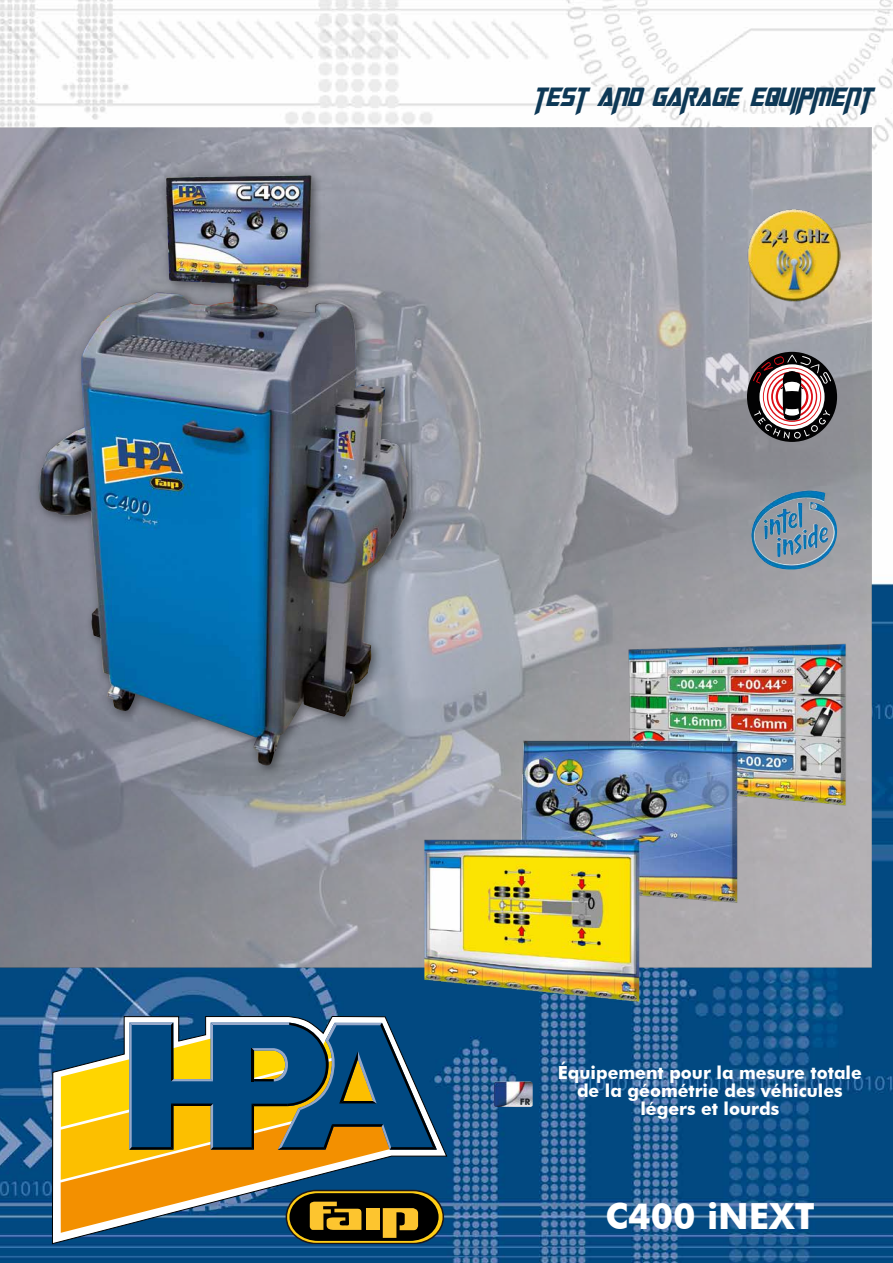
<style>
.page{position:relative;width:893px;height:1263px;background:#fff}
.page>*{position:absolute;margin:0;border:0;box-sizing:border-box;transform-origin:0 0}
.t1{font:700 36px "Futura BT";color:#fff}
.t2{font:italic 27px "Cybertron Moviecaps";color:#0d3856}
.t3{font:700 18px/18px "Futura BT";color:#fff;text-align:center}
</style>
<div class="page">
<img style="left:0;top:0;width:893px;height:1263px">
<img style="left:0;top:128px;width:872px;height:839px">
<svg style="left:52px;top:1016px;width:395px;height:228px"></svg>
<svg style="left:61px;top:1180px;width:366px;height:53px;background:#8a7f5c"></svg>
<svg style="left:61px;top:1022px;width:376px;height:158px;background:#69785a"></svg>
<svg style="left:286px;top:1190px;width:158px;height:54px;background:#574a19"></svg>
<img style="left:494px;top:1081px;width:39px;height:26px">
<img style="left:753px;top:491px;width:54px;height:34px">
<img style="left:747px;top:208px;width:93px;height:94px">
<div style="left:33px;top:169px;width:387px;height:608px;background:#000;opacity:.45"></div>
<img style="left:39px;top:175px;width:369px;height:591px">
<div style="left:747px;top:352px;width:90px;height:90px;background:#020203;border-radius:50%"></div>
<svg style="left:753px;top:355px;width:78px;height:84px"></svg>
<img style="left:344px;top:618px;width:528px;height:398px">
<h2 class="t2" style="left:533px;top:79px;width:340px">TEST AND GARAGE EQUIPMENT</h2>
<p class="t3" style="left:558px;top:1063px;width:306px">Équipement pour la mesure totale de la géométrie des véhicules légers et lourds</p>
<p class="t1" style="left:606px;top:1194px;width:211px">C400 iNEXT</p>
</div>
